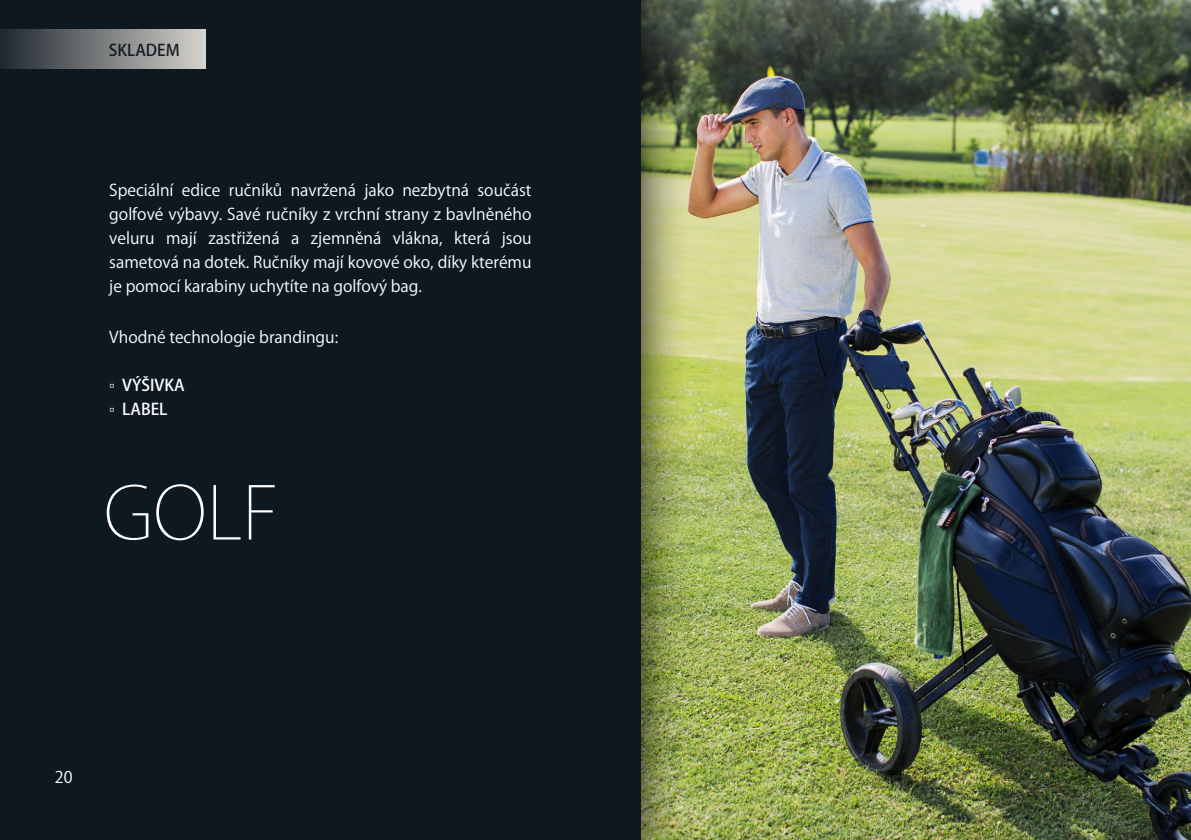
<style>
.page{position:relative;width:1191px;height:840px;background:#fff}
.page>*{position:absolute;margin:0;border:0;box-sizing:border-box;transform-origin:0 0}
.t1{font:200 72px "Koz Go Pr 6 N";color:#fff}
.t2{font:16px/24px "Koz Go Pr 6 N";color:#fff;text-align:justify}
.t3{font:500 16px "Koz Go Pr 6 N";color:#fff}
.t4{font:500 16px "Koz Go Pr 6 N";color:#1a1f26}
.s1{font-family:"Arial Narrow";font-weight:400}
</style>
<div class="page">
<img style="left:689px;top:0;width:502px;height:839px">
<div style="left:0;top:0;width:689px;height:839px;background:#000;opacity:.75"></div>
<div style="left:0;top:0;width:641px;height:839px;background:#0e1821"></div>
<div style="left:0;top:29px;width:205px;height:40px;background:linear-gradient(to right,#1e272f,#d5d2cc)"></div>
<p class="t4" style="left:109px;top:41px;width:72px">SKLADEM</p>
<p class="t2" style="left:109px;top:178px;width:424px">Speciální edice ručníků navržená jako nezbytná součást golfové výbavy. Savé ručníky z vrchní strany z bavlněného veluru mají zastřižená a zjemněná vlákna, která jsou sametová na dotek. Ručníky mají kovové oko, díky kterému je pomocí karabiny uchytíte na golfový bag.</p>
<p class="t2" style="left:109px;top:325px;width:230px">Vhodné technologie brandingu:</p>
<p class="t3" style="left:109px;top:376px;width:77px"><span class="s1">▫</span> VÝŠIVKA</p>
<p class="t3" style="left:109px;top:400px;width:60px"><span class="s1">▫</span> LABEL</p>
<p class="t1" style="left:104px;top:472px;width:176px">GOLF</p>
<p class="t2" style="left:55px;top:764px;width:19px">20</p>
</div>
